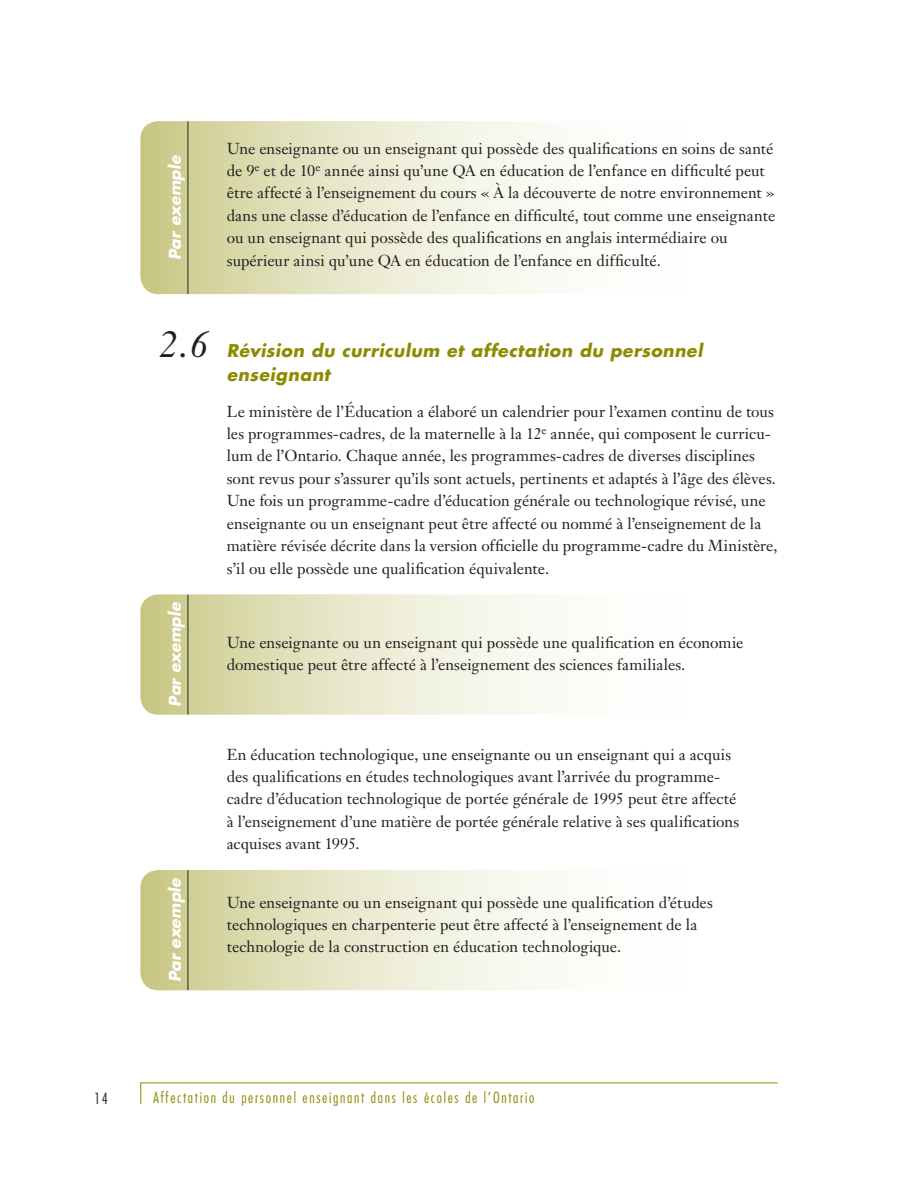
<style>
.page{position:relative;width:918px;height:1188px;background:#fff}
.page>*{position:absolute;margin:0;border:0;box-sizing:border-box;transform-origin:0 0}
.t1{font:italic 700 17.25px/23.9px "Futura";letter-spacing:.03em;color:#8d8b00}
.t2{font:15.75px/22.4px "Janson Text";color:#231f20}
.t3{font:italic 700 15.75px "Futura";color:#fff}
.t4{font:300 condensed 15px "Futura";letter-spacing:.115em;color:#8d8b00}
.t5{font:300 condensed 15px "Futura";color:#231f20}
.s1{font-family:"Janson Text";font-weight:400;font-size:37.35px;color:#231f20}
</style>
<div class="page">
<hr style="left:140px;top:1082px;width:638px;height:1px;background:#8d8b00">
<svg style="left:140px;top:1083px;width:1px;height:21px"></svg>
<svg style="left:140px;top:870px;width:412px;height:120px;background:#e5e5c6"></svg>
<hr style="left:188px;top:870px;width:1px;height:120px;background:#231f20">
<svg style="left:140px;top:594px;width:412px;height:121px;background:#e5e4c6"></svg>
<hr style="left:188px;top:595px;width:1px;height:119px;background:#231f20">
<svg style="left:140px;top:121px;width:412px;height:173px;background:#e5e5c6"></svg>
<hr style="left:188px;top:122px;width:1px;height:172px;background:#231f20">
<p class="t3" style="left:164px;top:260px;width:106px;rotate:-90deg">Par exemple</p>
<p class="t2" style="left:227px;top:137px;width:550px">Une enseignante ou un enseignant qui possède des qualifications en soins de santé de 9<sup>e</sup> et de 10<sup>e</sup> année ainsi qu’une QA en éducation de l’enfance en difficulté peut être affecté à l’enseignement du cours « À la découverte de notre environnement » dans une classe d’éducation de l’enfance en difficulté, tout comme une enseignante ou un enseignant qui possède des qualifications en anglais intermédiaire ou supérieur ainsi qu’une QA en éducation de l’enfance en difficulté.</p>
<p class="t1" style="left:227px;top:338px;width:477px;text-indent:-69px"><span class="s1">2.6</span> Révision du curriculum et affectation du personnel enseignant</p>
<p class="t2" style="left:227px;top:400px;width:552px">Le ministère de l’Éducation a élaboré un calendrier pour l’examen continu de tous les programmes-cadres, de la maternelle à la 12<sup>e</sup> année, qui composent le curricu&shy;lum de l’Ontario. Chaque année, les programmes-cadres de diverses disciplines sont revus pour s’assurer qu’ils sont actuels, pertinents et adaptés à l’âge des élèves.<br>Une fois un programme-cadre d’éducation générale ou technologique révisé, une enseignante ou un enseignant peut être affecté ou nommé à l’enseignement de la matière révisée décrite dans la version officielle du programme-cadre du Ministère, s’il ou elle possède une qualification équivalente.</p>
<p class="t3" style="left:164px;top:707px;width:106px;rotate:-90deg">Par exemple</p>
<p class="t3" style="left:164px;top:982px;width:106px;rotate:-90deg">Par exemple</p>
<p class="t2" style="left:227px;top:631px;width:518px">Une enseignante ou un enseignant qui possède une qualification en économie domestique peut être affecté à l’enseignement des sciences familiales.</p>
<p class="t2" style="left:227px;top:743px;width:514px">En éducation technologique, une enseignante ou un enseignant qui a acquis des qualifications en études technologiques avant l’arrivée du programme&shy;cadre d’éducation technologique de portée générale de 1995 peut être affecté à l’enseignement d’une matière de portée générale relative à ses qualifications acquises avant 1995.</p>
<p class="t2" style="left:227px;top:891px;width:488px">Une enseignante ou un enseignant qui possède une qualification d’études technologiques en charpenterie peut être affecté à l’enseignement de la technologie de la construction en éducation technologique.</p>
<p class="t5" style="left:94px;top:1089px;width:15px">14</p>
<p class="t4" style="left:154px;top:1089px;width:382px">Affectation du personnel enseignant dans les écoles de l’Ontario</p>
</div>
